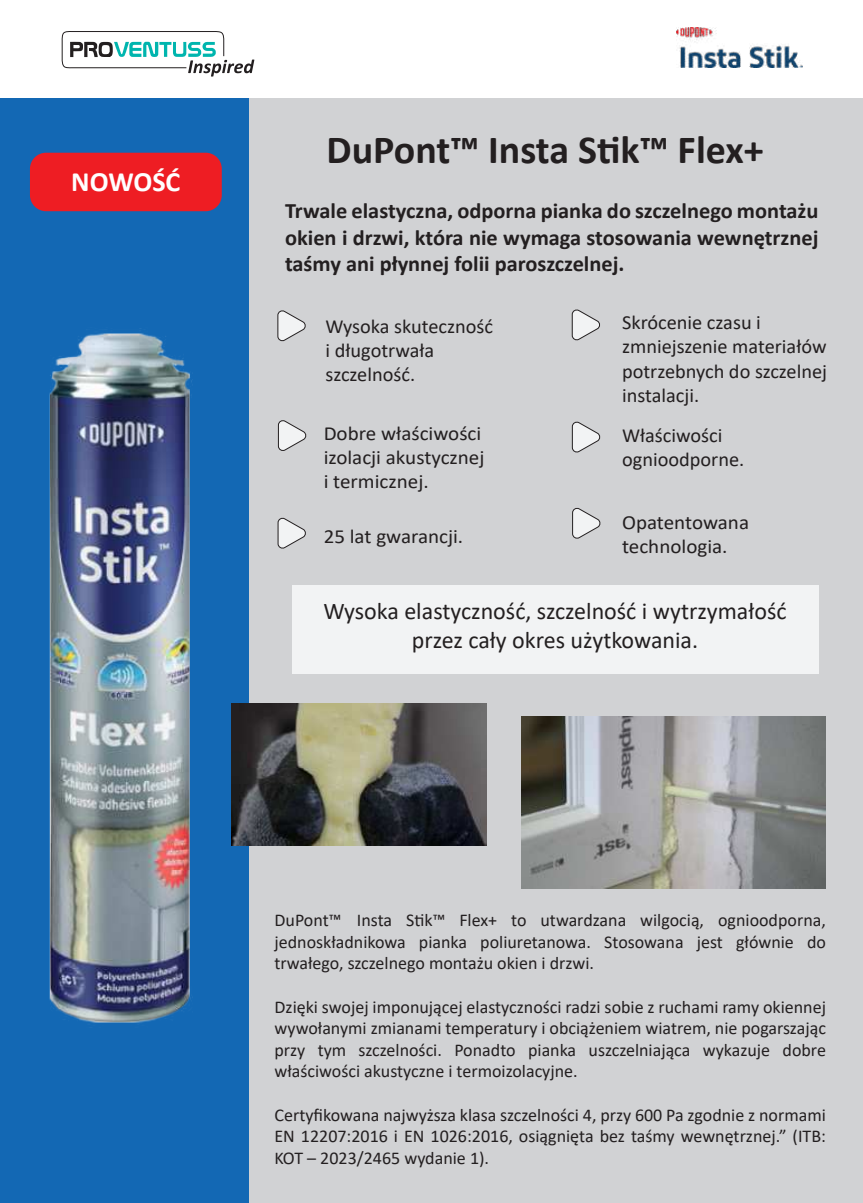
<style>
.page{position:relative;width:863px;height:1203px;background:#fff}
.page>*{position:absolute;margin:0;border:0;box-sizing:border-box;transform-origin:0 0}
.t1{font:700 40px "Calibri";color:#231f20}
.t2{font:700 28px "Calibri";color:#fff}
.t3{font:24px/28.8px "Calibri";color:#231f20;text-align:center}
.t4{font:700 22px/26.4px "Calibri";color:#231f20;text-align:justify}
.t5{font:20px/24px "Calibri";color:#231f20}
.t6{font:20px/24px "Calibri";color:#231f20;scale:1.05 1}
.t7{font:18px/21.6px "Calibri";color:#231f20;text-align:justify}
</style>
<div class="page">
<div style="left:248px;top:98px;width:614px;height:1105px;background:#d1d2d4"></div>
<div style="left:292px;top:585px;width:526px;height:88px;background:#f2f3f4"></div>
<svg style="left:62px;top:31px;width:192px;height:46px"></svg>
<div style="left:0;top:98px;width:248px;height:1105px;background:#1368b4"></div>
<img style="left:49px;top:328px;width:144px;height:695px">
<svg style="left:277px;top:310px;width:29px;height:32px"></svg>
<svg style="left:277px;top:420px;width:30px;height:31px"></svg>
<svg style="left:571px;top:309px;width:29px;height:32px"></svg>
<svg style="left:571px;top:421px;width:30px;height:32px"></svg>
<svg style="left:572px;top:507px;width:29px;height:32px"></svg>
<svg style="left:277px;top:517px;width:29px;height:32px"></svg>
<img style="left:676px;top:27px;width:126px;height:41px">
<div style="left:30px;top:153px;width:192px;height:58px;background:#ee1d23;border-radius:16px"></div>
<img style="left:521px;top:717px;width:304px;height:171px">
<img style="left:232px;top:703px;width:254px;height:142px">
<h2 class="t2" style="left:71px;top:161px;width:111px">NOWOŚĆ</h2>
<h1 class="t1" style="left:326px;top:121px;width:438px">DuPont™ Insta S琀椀k™ Flex+</h1>
<p class="t4" style="left:285px;top:197px;width:535px">Trwale elastyczna, odporna pianka do szczelnego montażu okien i drzwi, która nie wymaga stosowania wewnętrznej taśmy ani płynnej folii paroszczelnej.</p>
<p class="t5" style="left:325px;top:313px;width:169px">Wysoka skuteczność i długotrwała szczelność.</p>
<p class="t6" style="left:323px;top:421px;width:155px">Dobre właściwości izolacji akustycznej i termicznej.</p>
<p class="t6" style="left:323px;top:524px;width:134px">25 lat gwarancji.</p>
<p class="t5" style="left:622px;top:310px;width:206px">Skrócenie czasu i zmniejszenie materiałów potrzebnych do szczelnej instalacji.</p>
<p class="t5" style="left:622px;top:423px;width:124px">Właściwości ognioodporne.</p>
<p class="t6" style="left:622px;top:510px;width:122px">Opatentowana technologia.</p>
<h3 class="t3" style="left:323px;top:596px;width:464px">Wysoka elastyczność, szczelność i wytrzymałość przez cały okres użytkowania.</h3>
<p class="t7" style="left:274px;top:909px;width:553px">DuPont™ Insta S琀椀k™ Flex+ to utwardzana wilgocią, ognioodporna, jednoskładnikowa pianka poliuretanowa. Stosowana jest głównie do trwałego, szczelnego montażu okien i drzwi.</p>
<p class="t7" style="left:274px;top:995px;width:553px">Dzięki swojej imponującej elastyczności radzi sobie z ruchami ramy okiennej wywołanymi zmianami temperatury i obciążeniem wiatrem, nie pogarszając przy tym szczelności. Ponadto pianka uszczelniająca wykazuje dobre właściwości akustyczne i termoizolacyjne.</p>
<p class="t7" style="left:274px;top:1103px;width:553px">Certyfikowana najwyższa klasa szczelności 4, przy 600 Pa zgodnie z normami EN 12207:2016 i EN 1026:2016, osiągnięta bez taśmy wewnętrznej.” (ITB:<br>KOT – 2023/2465 wydanie 1).</p>
</div>
